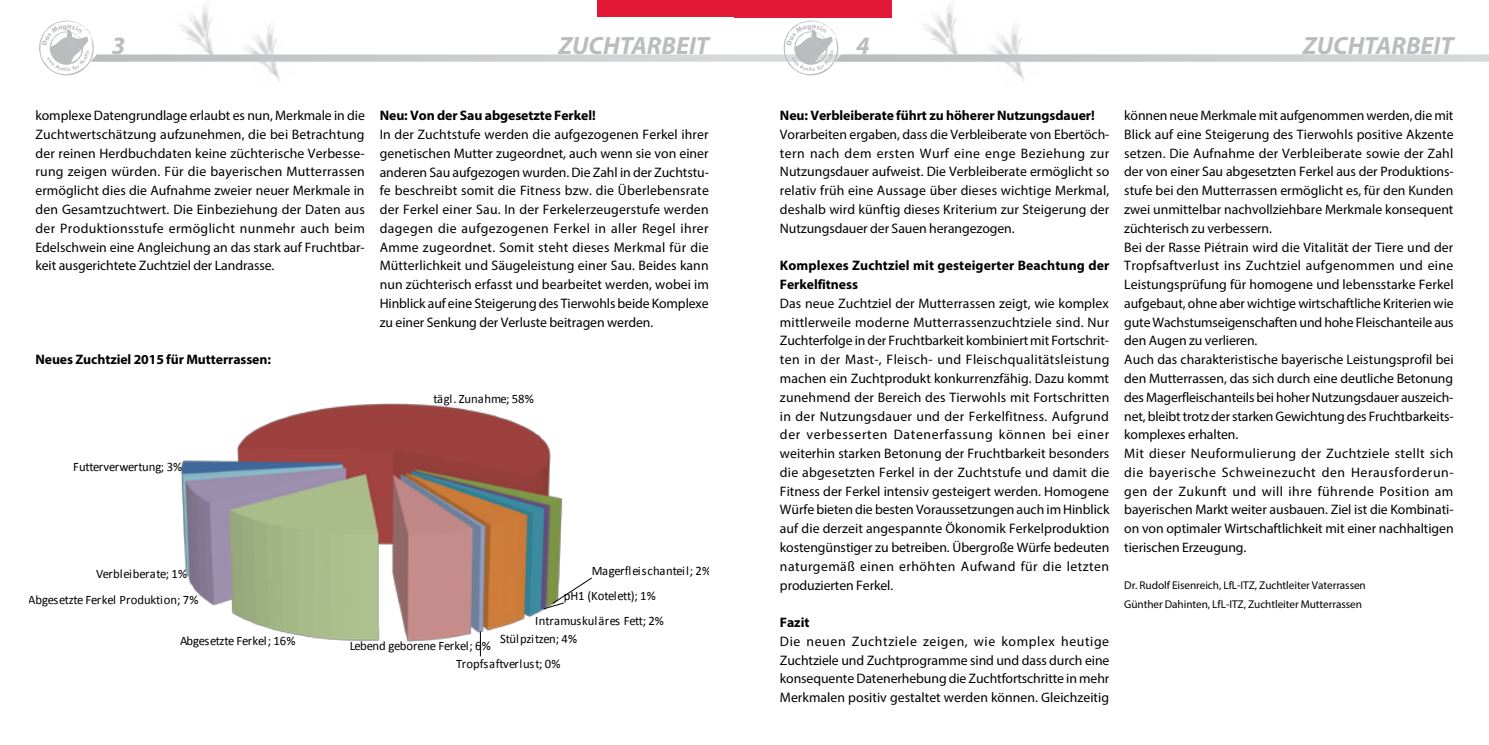
<style>
.page{position:relative;width:1489px;height:745px;background:#fff}
.page>*{position:absolute;margin:0;border:0;box-sizing:border-box;transform-origin:0 0}
.t1{font:italic 700 25px "Myriad Pro";color:#babcbe}
.t2{font:700 23.12px "Calibri";color:#000}
.t3{font:13.75px/18.8px "Myriad Pro";letter-spacing:-.005em;color:#000;text-align:justify}
.t4{font:700 13.75px/18.8px "Myriad Pro";letter-spacing:-.005em;color:#000}
.t5{font:12.88px/25px "Calibri";letter-spacing:-.01em;color:#000}
.t6{font:12.88px "Calibri";letter-spacing:-.03em;color:#000}
.t7{font:11.25px/18.8px "Myriad Pro";letter-spacing:-.005em;color:#000}
.t8{font:700 5.12px "Futura BT";color:#babcbe}
</style>
<div class="page">
<img style="left:189px;top:4px;width:24px;height:16px">
<img style="left:933px;top:4px;width:24px;height:16px">
<div style="left:733px;top:0;width:158px;height:17px;background:#e31837"></div>
<div style="left:597px;top:0;width:158px;height:17px;background:#e31837"></div>
<img style="left:180px;top:403px;width:383px;height:238px">
<svg style="left:543px;top:577px;width:49px;height:32px"></svg>
<svg style="left:480px;top:631px;width:1px;height:25px"></svg>
<svg style="left:39px;top:20px;width:1449px;height:56px"></svg>
<h1 class="t1" style="left:112px;top:30px;width:15px">3</h1>
<h1 class="t1" style="left:558px;top:30px;width:152px">ZUCHTARBEIT</h1>
<h1 class="t1" style="left:856px;top:30px;width:15px">4</h1>
<h1 class="t1" style="left:1302px;top:30px;width:152px">ZUCHTARBEIT</h1>
<p class="t8" style="left:66px;top:66px;width:3px">i</p>
<p class="t8" style="left:810px;top:66px;width:3px">i</p>
<p class="t3" style="left:35px;top:106px;width:331px">komplexe Datengrundlage erlaubt es nun, Merkmale in die Zuchtwertschätzung aufzunehmen, die bei Betrachtung der reinen Herdbuchdaten keine züchterische Verbesse&shy;rung zeigen würden. Für die bayerischen Mutterrassen ermöglicht dies die Aufnahme zweier neuer Merkmale in den Gesamtzuchtwert. Die Einbeziehung der Daten aus der Produktionsstufe ermöglicht nunmehr auch beim Edelschwein eine Angleichung an das stark auf Fruchtbar&shy;keit ausgerichtete Zuchtziel der Landrasse.</p>
<p class="t4" style="left:380px;top:106px;width:217px">Neu: Von der Sau abgesetzte Ferkel!</p>
<p class="t3" style="left:380px;top:125px;width:331px">In der Zuchtstufe werden die aufgezogenen Ferkel ihrer genetischen Mutter zugeordnet, auch wenn sie von einer anderen Sau aufgezogen wurden. Die Zahl in der Zuchtstu&shy;fe beschreibt somit die Fitness bzw. die Überlebensrate der Ferkel einer Sau. In der Ferkelerzeugerstufe werden dagegen die aufgezogenen Ferkel in aller Regel ihrer Amme zugeordnet. Somit steht dieses Merkmal für die Mütterlichkeit und Säugeleistung einer Sau. Beides kann nun züchterisch erfasst und bearbeitet werden, wobei im Hinblick auf eine Steigerung des Tierwohls beide Komplexe zu einer Senkung der Verluste beitragen werden.</p>
<h2 class="t2" style="left:292px;top:287px;width:197px">Anteil Zuchtziel 2015</h2>
<p class="t4" style="left:35px;top:349px;width:237px">Neues Zuchtziel 2015 für Mutterrassen:</p>
<p class="t5" style="left:73px;top:455px;width:110px">Futterverwertung; 3%</p>
<p class="t5" style="left:433px;top:387px;width:102px">tägl. Zunahme; 58%</p>
<p class="t5" style="left:591px;top:559px;width:121px">Magerfleischanteil; 2%</p>
<p class="t5" style="left:564px;top:584px;width:93px">pH1 (Kotelett); 1%</p>
<p class="t5" style="left:535px;top:609px;width:130px">Intramuskuläres Fett; 2%</p>
<p class="t5" style="left:456px;top:626px;width:122px;text-indent:44px">Stülpzitzen; 4%<br>Tropfsaftverlust; 0%</p>
<p class="t5" style="left:96px;top:562px;width:93px">Verbleiberate; 1%</p>
<p class="t5" style="left:29px;top:588px;width:171px">Abgesetzte Ferkel Produktion; 7%</p>
<p class="t6" style="left:180px;top:636px;width:117px">Abgesetzte Ferkel; 16%</p>
<p class="t5" style="left:350px;top:633px;width:142px">Lebend geborene Ferkel; 6%</p>
<p class="t4" style="left:780px;top:106px;width:316px">Neu: Verbleiberate führt zu höherer Nutzungsdauer!</p>
<p class="t3" style="left:780px;top:125px;width:331px">Vorarbeiten ergaben, dass die Verbleiberate von Ebertöch&shy;tern nach dem ersten Wurf eine enge Beziehung zur Nutzungsdauer aufweist. Die Verbleiberate ermöglicht so relativ früh eine Aussage über dieses wichtige Merkmal, deshalb wird künftig dieses Kriterium zur Steigerung der Nutzungsdauer der Sauen herangezogen.</p>
<p class="t4" style="left:780px;top:256px;width:331px">Komplexes Zuchtziel mit gesteigerter Beachtung der<br>Ferkelfitness</p>
<p class="t3" style="left:780px;top:293px;width:331px">Das neue Zuchtziel der Mutterrassen zeigt, wie komplex mittlerweile moderne Mutterrassenzuchtziele sind. Nur Zuchterfolge in der Fruchtbarkeit kombiniert mit Fortschrit&shy;ten in der Mast-, Fleisch- und Fleischqualitätsleistung machen ein Zuchtprodukt konkurrenzfähig. Dazu kommt zunehmend der Bereich des Tierwohls mit Fortschritten in der Nutzungsdauer und der Ferkelfitness. Aufgrund der verbesserten Datenerfassung können bei einer weiterhin starken Betonung der Fruchtbarkeit besonders die abgesetzten Ferkel in der Zuchtstufe und damit die Fitness der Ferkel intensiv gesteigert werden. Homogene Würfe bieten die besten Voraussetzungen auch im Hinblick auf die derzeit angespannte Ökonomik Ferkelproduktion kostengünstiger zu betreiben. Übergroße Würfe bedeuten naturgemäß einen erhöhten Aufwand für die letzten produzierten Ferkel.</p>
<p class="t4" style="left:780px;top:612px;width:31px">Fazit</p>
<p class="t3" style="left:780px;top:631px;width:331px">Die neuen Zuchtziele zeigen, wie komplex heutige Zuchtziele und Zuchtprogramme sind und dass durch eine konsequente Datenerhebung die Zuchtfortschritte in mehr Merkmalen positiv gestaltet werden können. Gleichzeitig</p>
<p class="t3" style="left:1124px;top:106px;width:331px;text-align:left">können neue Merkmale mit aufgenommen werden, die mit Blick auf eine Steigerung des Tierwohls positive Akzente setzen. Die Aufnahme der Verbleiberate sowie der Zahl der von einer Sau abgesetzten Ferkel aus der Produktions&shy;stufe bei den Mutterrassen ermöglicht es, für den Kunden zwei unmittelbar nachvollziehbare Merkmale konsequent züchterisch zu verbessern.<br>Bei der Rasse Piétrain wird die Vitalität der Tiere und der Tropfsaftverlust ins Zuchtziel aufgenommen und eine Leistungsprüfung für homogene und lebensstarke Ferkel aufgebaut, ohne aber wichtige wirtschaftliche Kriterien wie gute Wachstumseigenschaften und hohe Fleischanteile aus den Augen zu verlieren.<br>Auch das charakteristische bayerische Leistungsprofil bei den Mutterrassen, das sich durch eine deutliche Betonung des Magerfleischanteils bei hoher Nutzungsdauer auszeich&shy;net, bleibt trotz der starken Gewichtung des Fruchtbarkeits&shy;komplexes erhalten.<br>Mit dieser Neuformulierung der Zuchtziele stellt sich die bayerische Schweinezucht den Herausforderun&shy;gen der Zukunft und will ihre führende Position am bayerischen Markt weiter ausbauen. Ziel ist die Kombinati&shy;on von optimaler Wirtschaftlichkeit mit einer nachhaltigen tierischen Erzeugung.</p>
<p class="t7" style="left:1124px;top:575px;width:243px">Dr. Rudolf Eisenreich, LfL-ITZ, Zuchtleiter Vaterrassen<br>Günther Dahinten, LfL-ITZ, Zuchtleiter Mutterrassen</p>
</div>
